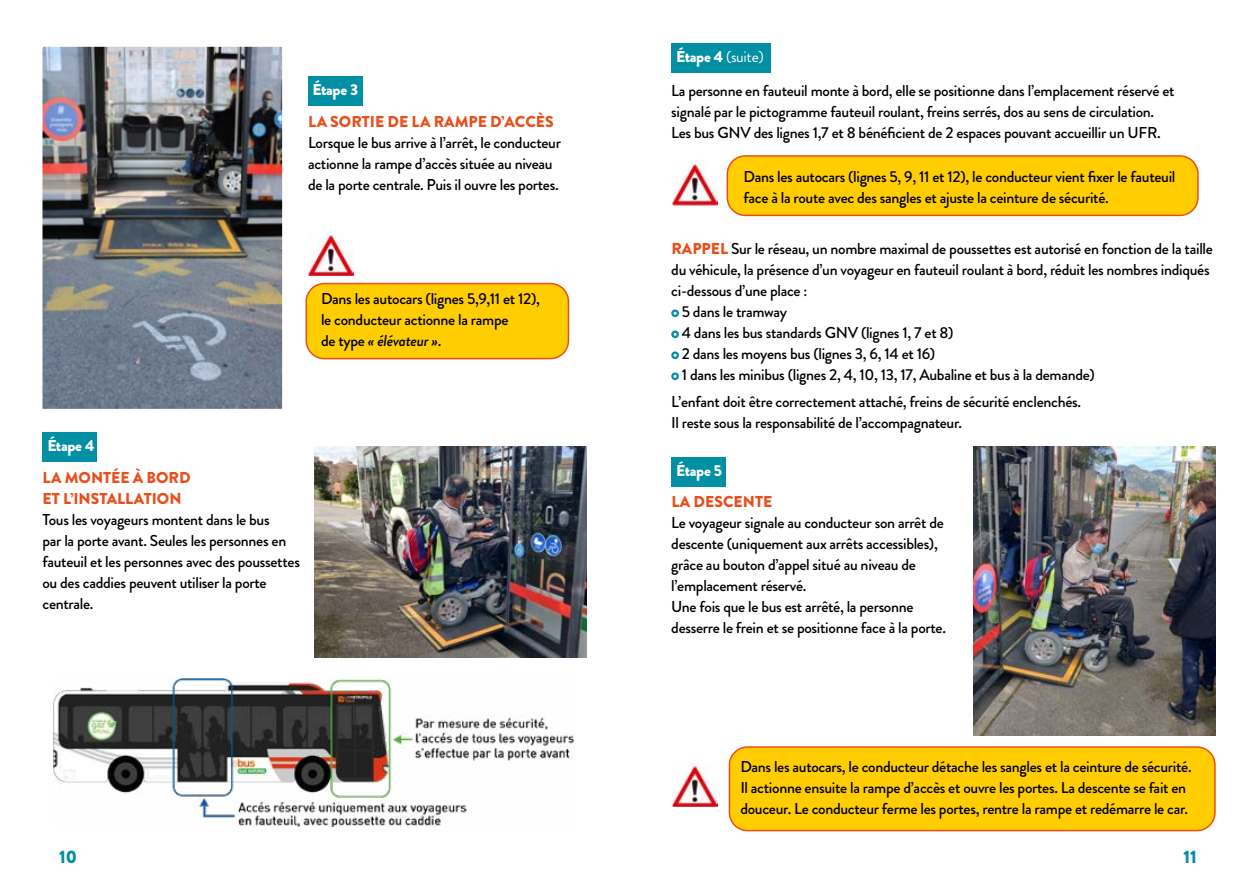
<style>
.page{position:relative;width:1259px;height:893px;background:#fff}
.page>*{position:absolute;margin:0;border:0;box-sizing:border-box;transform-origin:0 0}
.t1{font:900 18px "Brandon Grotesque";color:#008fa3}
.t2{font:500 15.75px/21px "Brandon Grotesque";letter-spacing:-.02em;color:#000}
.t3{font:900 15.75px/21px "Brandon Grotesque";color:#e94e1b}
.t4{font:900 15.75px "Brandon Grotesque";letter-spacing:-.02em;color:#fff}
.t5{font:15.75px "Brandon Grotesque";letter-spacing:-.02em;color:#fff}
.s1{font-style:italic}
.s2{font-weight:900}
.s3{font-weight:900;color:#e94e1b}
</style>
<div class="page">
<div style="left:729px;top:747px;width:486px;height:84px;background:#ffcd00;border-radius:18px"></div>
<div style="left:728px;top:746px;width:487px;height:85px;border:2px solid #e94e1b;border-radius:18px"></div>
<img style="left:672px;top:764px;width:45px;height:43px">
<div style="left:671px;top:457px;width:55px;height:30px;background:#008fa3"></div>
<img style="left:973px;top:446px;width:242px;height:290px">
<div style="left:671px;top:309px;width:8px;height:8px;border:2px solid #008fa3;border-radius:50%"></div>
<div style="left:671px;top:330px;width:8px;height:8px;border:2px solid #008fa3;border-radius:50%"></div>
<div style="left:671px;top:351px;width:8px;height:8px;border:2px solid #008fa3;border-radius:50%"></div>
<div style="left:671px;top:372px;width:8px;height:8px;border:2px solid #008fa3;border-radius:50%"></div>
<div style="left:727px;top:156px;width:471px;height:59px;background:#ffcd00;border-radius:18px"></div>
<div style="left:726px;top:155px;width:472px;height:61px;border:2px solid #e94e1b;border-radius:18px"></div>
<img style="left:672px;top:162px;width:45px;height:43px">
<div style="left:671px;top:43px;width:100px;height:30px;background:#008fa3"></div>
<img style="left:315px;top:446px;width:272px;height:211px">
<img style="left:53px;top:678px;width:521px;height:148px">
<img style="left:42px;top:47px;width:240px;height:362px">
<div style="left:306px;top:284px;width:262px;height:75px;background:#ffcd00;border-radius:18px"></div>
<div style="left:305px;top:283px;width:264px;height:76px;border:2px solid #e94e1b;border-radius:18px"></div>
<img style="left:308px;top:232px;width:46px;height:44px">
<div style="left:308px;top:76px;width:54px;height:29px;background:#008fa3"></div>
<div style="left:42px;top:432px;width:55px;height:29px;background:#008fa3"></div>
<p class="t4" style="left:312px;top:78px;width:47px">Étape 3</p>
<p class="t3" style="left:308px;top:112px;width:247px">LA SORTIE DE LA RAMPE D’ACCÈS</p>
<p class="t2" style="left:308px;top:133px;width:254px">Lorsque le bus arrive à l’arrêt, le conducteur actionne la rampe d’accès située au niveau de la porte centrale. Puis il ouvre les portes.</p>
<p class="t2" style="left:321px;top:289px;width:220px">Dans les autocars (lignes 5,9,11 et 12), le conducteur actionne la rampe<br>de type <span class="s1">« élévateur »</span>.</p>
<p class="t4" style="left:47px;top:434px;width:48px">Étape 4</p>
<p class="t3" style="left:43px;top:467px;width:150px">LA MONTÉE À BORD<br>ET L’INSTALLATION</p>
<p class="t2" style="left:42px;top:509px;width:259px">Tous les voyageurs montent dans le bus<br>par la porte avant. Seules les personnes en fauteuil et les personnes avec des poussettes ou des caddies peuvent utiliser la porte centrale.</p>
<p class="t5" style="left:676px;top:46px;width:89px"><span class="s2">Étape 4</span> (suite)</p>
<p class="t2" style="left:671px;top:80px;width:505px">La personne en fauteuil monte à bord, elle se positionne dans l’emplacement réservé et signalé par le pictogramme fauteuil roulant, freins serrés, dos au sens de circulation.<br>Les bus GNV des lignes 1,7 et 8 bénéficient de 2 espaces pouvant accueillir un UFR.</p>
<p class="t2" style="left:743px;top:166px;width:433px">Dans les autocars (lignes 5, 9, 11 et 12), le conducteur vient fixer le fauteuil face à la route avec des sangles et ajuste la ceinture de sécurité.</p>
<p class="t2" style="left:671px;top:238px;width:543px"><span class="s3">RAPPEL</span> Sur le réseau, un nombre maximal de poussettes est autorisé en fonction de la taille</p>
<p class="t2" style="left:671px;top:259px;width:540px">du véhicule, la présence d’un voyageur en fauteuil roulant à bord, réduit les nombres indiqués</p>
<p class="t2" style="left:671px;top:280px;width:138px">ci-dessous d’une place :</p>
<p class="t2" style="left:682px;top:301px;width:107px">5 dans le tramway</p>
<p class="t2" style="left:682px;top:322px;width:273px">4 dans les bus standards GNV (lignes 1, 7 et 8)</p>
<p class="t2" style="left:682px;top:343px;width:255px">2 dans les moyens bus (lignes 3, 6, 14 et 16)</p>
<p class="t2" style="left:682px;top:364px;width:414px">1 dans les minibus (lignes 2, 4, 10, 13, 17, Aubaline et bus à la demande)</p>
<p class="t2" style="left:671px;top:391px;width:411px">L’enfant doit être correctement attaché, freins de sécurité enclenchés.<br>Il reste sous la responsabilité de l’accompagnateur.</p>
<p class="t4" style="left:676px;top:459px;width:47px">Étape 5</p>
<p class="t3" style="left:671px;top:491px;width:102px">LA DESCENTE</p>
<p class="t2" style="left:671px;top:512px;width:276px">Le voyageur signale au conducteur son arrêt de descente (uniquement aux arrêts accessibles), grâce au bouton d’appel situé au niveau de l’emplacement réservé.<br>Une fois que le bus est arrêté, la personne desserre le frein et se positionne face à la porte.</p>
<p class="t2" style="left:740px;top:756px;width:453px">Dans les autocars, le conducteur détache les sangles et la ceinture de sécurité.<br>Il actionne ensuite la rampe d’accès et ouvre les portes. La descente se fait en douceur. Le conducteur ferme les portes, rentre la rampe et redémarre le car.</p>
<p class="t1" style="left:59px;top:844px;width:19px">10</p>
<p class="t1" style="left:1183px;top:844px;width:15px">11</p>
</div>
